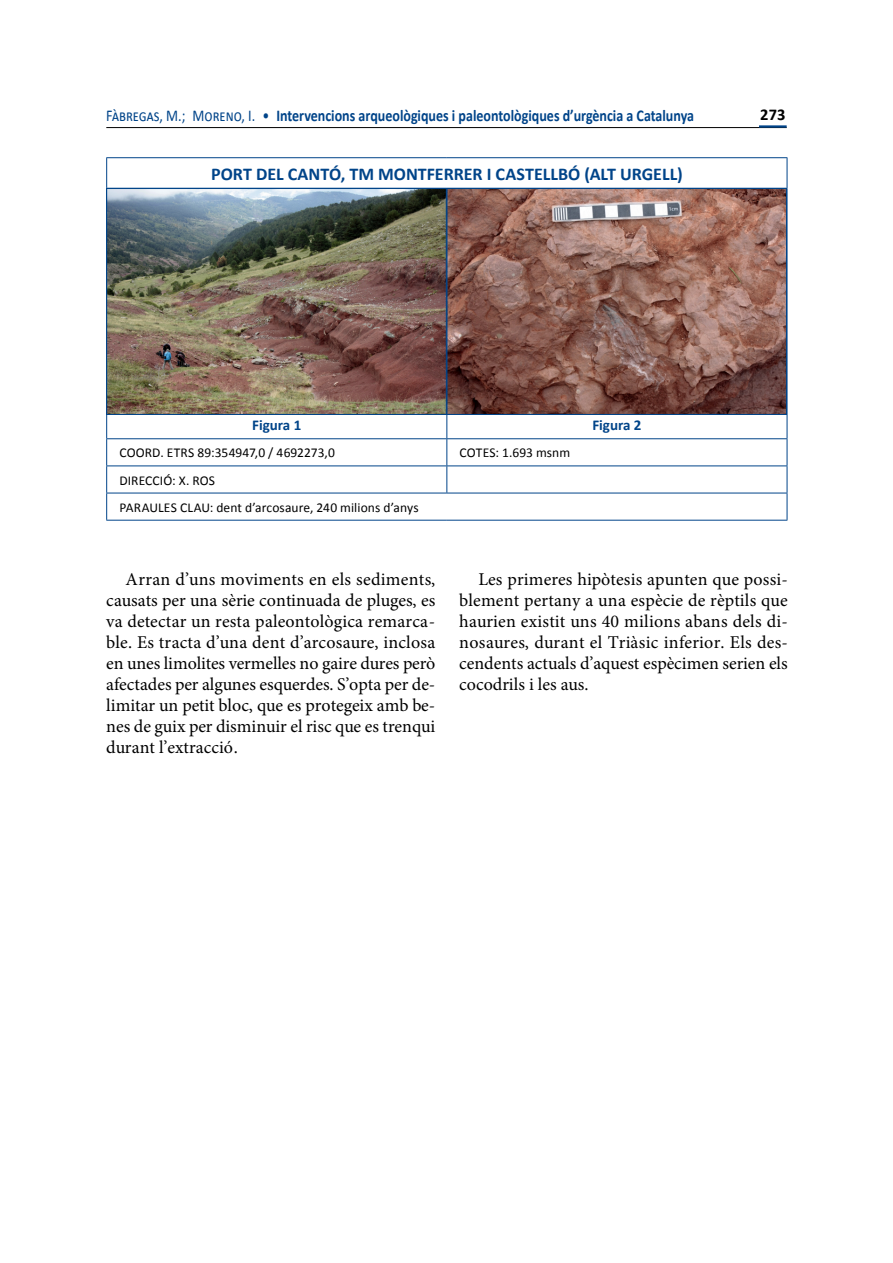
<style>
.page{position:relative;width:893px;height:1263px;background:#fff}
.page>*{position:absolute;margin:0;border:0;box-sizing:border-box;transform-origin:0 0}
.t1{font:18px/21px "Minion Pro";letter-spacing:.005em;color:#000;text-align:justify}
.t2{font:700 18px "Calibri";color:#004489}
.t3{font:700 16.5px "Calibri";color:#004489;scale:.85 1}
.t4{font:700 16.5px "Calibri";color:#000}
.t5{font:700 15px "Calibri";color:#004489}
.t6{font:13.5px/27.2px "Calibri";letter-spacing:.005em;color:#000}
.s1{font-weight:400}
</style>
<div class="page">
<hr style="left:106px;top:127px;width:681px;height:1px;background:#000">
<hr style="left:759px;top:125px;width:28px;height:3px;background:#004489">
<img style="left:108px;top:190px;width:677px;height:223px">
<div style="left:106px;top:188px;width:340px;height:227px;border:1px solid #004489"></div>
<div style="left:446px;top:188px;width:341px;height:227px;border:1px solid #004489"></div>
<hr style="left:106px;top:157px;width:341px;height:1px;background:#004489">
<hr style="left:106px;top:158px;width:1px;height:30px;background:#004489">
<hr style="left:447px;top:157px;width:340px;height:1px;background:#004489">
<hr style="left:787px;top:158px;width:1px;height:30px;background:#004489">
<hr style="left:106px;top:188px;width:341px;height:1px;background:#004489">
<hr style="left:106px;top:189px;width:1px;height:249px;background:#004489">
<hr style="left:447px;top:188px;width:340px;height:1px;background:#004489">
<hr style="left:446px;top:189px;width:1px;height:249px;background:#004489">
<hr style="left:787px;top:189px;width:1px;height:249px;background:#004489">
<hr style="left:106px;top:438px;width:341px;height:1px;background:#004489">
<hr style="left:447px;top:438px;width:340px;height:1px;background:#004489">
<hr style="left:106px;top:465px;width:341px;height:1px;background:#004489">
<hr style="left:447px;top:465px;width:340px;height:1px;background:#004489">
<svg style="left:446px;top:439px;width:1px;height:54px"></svg>
<hr style="left:106px;top:493px;width:341px;height:1px;background:#004489">
<svg style="left:106px;top:439px;width:1px;height:81px"></svg>
<hr style="left:447px;top:493px;width:340px;height:1px;background:#004489">
<svg style="left:787px;top:439px;width:1px;height:81px"></svg>
<hr style="left:106px;top:520px;width:341px;height:1px;background:#004489">
<hr style="left:447px;top:520px;width:340px;height:1px;background:#004489">
<p class="t3" style="left:106px;top:105px;width:693px"><span class="s1">Fàbregas, M.; Moreno, I. •</span> Intervencions arqueològiques i paleontològiques d’urgència a Catalunya</p>
<p class="t4" style="left:760px;top:104px;width:27px">273</p>
<p class="t2" style="left:211px;top:162px;width:473px">PORT DEL CANTÓ, TM MONTFERRER I CASTELLBÓ (ALT URGELL)</p>
<p class="t5" style="left:252px;top:416px;width:51px">Figura 1</p>
<p class="t5" style="left:592px;top:416px;width:51px">Figura 2</p>
<p class="t6" style="left:119px;top:439px;width:217px">COORD. ETRS 89:354947,0 / 4692273,0</p>
<p class="t6" style="left:460px;top:439px;width:112px">COTES: 1.693 msnm</p>
<p class="t6" style="left:119px;top:466px;width:301px">DIRECCIÓ: X. ROS<br>PARAULES CLAU: dent d’arcosaure, 240 milions d’anys</p>
<p class="t1" style="left:106px;top:569px;width:331px;text-indent:19px">Arran d’uns moviments en els sediments, causats per una sèrie continuada de pluges, es va detectar un resta paleontològica remarca&shy;ble. Es tracta d’una dent d’arcosaure, inclosa en unes limolites vermelles no gaire dures però afectades per algunes esquerdes. S’opta per de&shy;limitar un petit bloc, que es protegeix amb be&shy;nes de guix per disminuir el risc que es trenqui durant l’extracció.</p>
<p class="t1" style="left:459px;top:569px;width:330px;text-indent:19px">Les primeres hipòtesis apunten que possi&shy;blement pertany a una espècie de rèptils que haurien existit uns 40 milions abans dels di&shy;nosaures, durant el Triàsic inferior. Els des&shy;cendents actuals d’aquest espècimen serien els cocodrils i les aus.</p>
</div>
